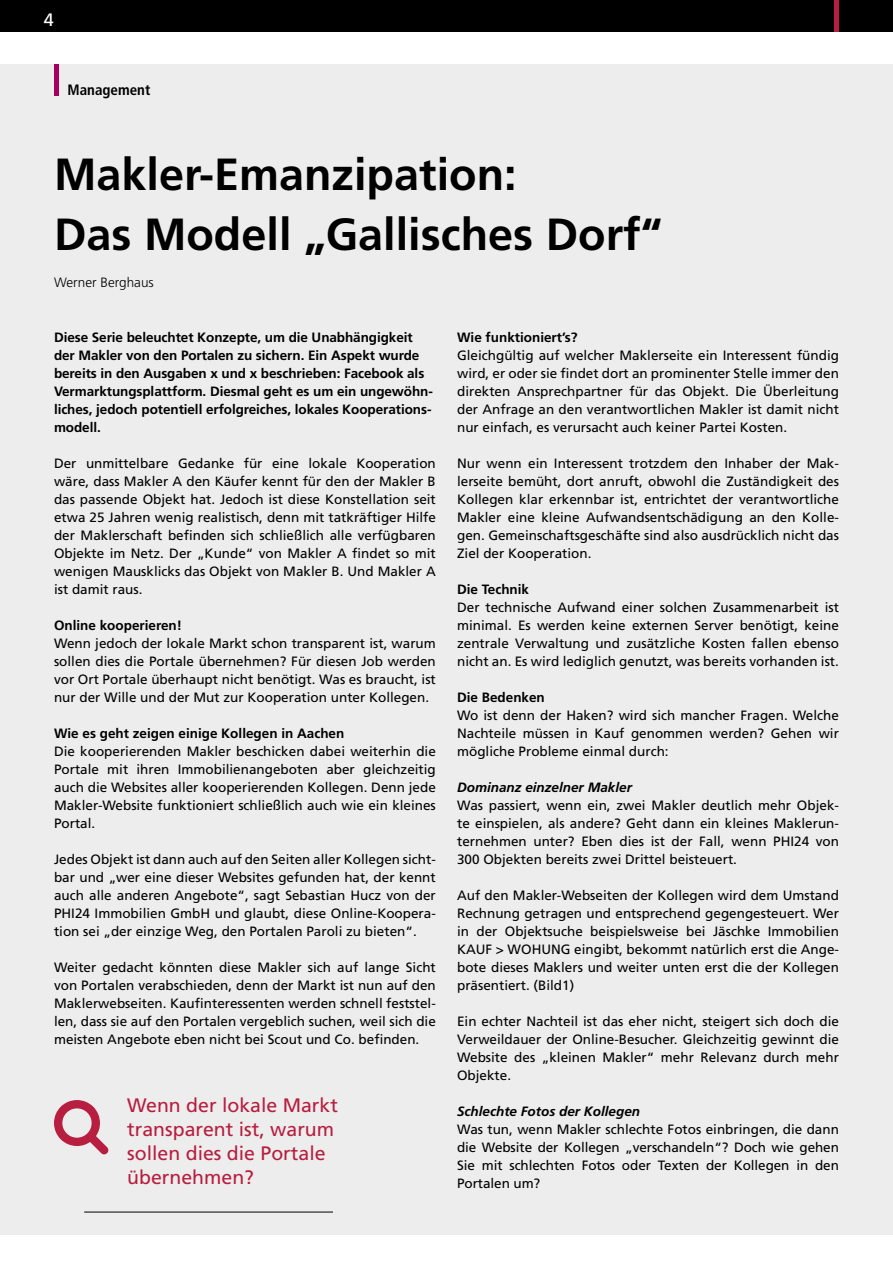
<style>
.page{position:relative;width:893px;height:1263px;background:#fff}
.page>*{position:absolute;margin:0;border:0;box-sizing:border-box;transform-origin:0 0}
.t1{font:700 45px/60px "Frutiger LT Pro";color:#000}
.t2{font:19.5px/24px "Frutiger LT Pro";color:#b71e3f}
.t3{font:18px "Frutiger LT Pro";color:#fff}
.t4{font:700 condensed 15px "Frutiger";color:#000}
.t5{font:13.5px/18px "Frutiger LT Pro";color:#000;text-align:justify}
.t6{font:700 13.5px/18px "Frutiger LT Pro";letter-spacing:-.005em;color:#000}
.t7{font:italic 700 13.5px "Frutiger LT Pro";color:#000}
.t8{font:300 13.5px "Frutiger LT Pro";color:#000}
</style>
<div class="page">
<div style="left:0;top:0;width:893px;height:31px;background:#000"></div>
<div style="left:0;top:64px;width:893px;height:1170px;background:#ededed"></div>
<hr style="left:834px;top:0;width:4px;height:31px;background:#b71e3f">
<hr style="left:54px;top:64px;width:4px;height:31px;background:#a7005c">
<hr style="left:84px;top:1212px;width:249px;height:1px;background:#000">
<h3 class="t3" style="left:44px;top:9px;width:12px">4</h3>
<p class="t4" style="left:68px;top:81px;width:84px">Management</p>
<h1 class="t1" style="left:54px;top:145px;width:610px">Makler-Emanzipation:<br>Das Modell „Gallisches Dorf“</h1>
<p class="t8" style="left:54px;top:275px;width:101px">Werner Berghaus</p>
<p class="t6" style="left:54px;top:328px;width:380px">Diese Serie beleuchtet Konzepte, um die Unabhängigkeit der Makler von den Portalen zu sichern. Ein Aspekt wurde bereits in den Ausgaben x und x beschrieben: Facebook als Vermarktungsplattform. Diesmal geht es um ein ungewöhn&shy;liches, jedoch potentiell erfolgreiches, lokales Kooperations&shy;modell.</p>
<p class="t5" style="left:54px;top:454px;width:383px">Der unmittelbare Gedanke für eine lokale Kooperation wäre, dass Makler A den Käufer kennt für den der Makler B das passende Objekt hat. Jedoch ist diese Konstellation seit etwa 25 Jahren wenig realistisch, denn mit tatkräftiger Hilfe der Maklerschaft befinden sich schließlich alle verfügbaren Objekte im Netz. Der „Kunde“ von Makler A findet so mit wenigen Mausklicks das Objekt von Makler B. Und Makler A ist damit raus.</p>
<p class="t6" style="left:54px;top:616px;width:130px">Online kooperieren!</p>
<p class="t5" style="left:54px;top:634px;width:383px">Wenn jedoch der lokale Markt schon transparent ist, warum sollen dies die Portale übernehmen? Für diesen Job werden vor Ort Portale überhaupt nicht benötigt. Was es braucht, ist nur der Wille und der Mut zur Kooperation unter Kollegen.</p>
<p class="t6" style="left:54px;top:724px;width:292px">Wie es geht zeigen einige Kollegen in Aachen</p>
<p class="t5" style="left:54px;top:742px;width:383px">Die kooperierenden Makler beschicken dabei weiterhin die Portale mit ihren Immobilienangeboten aber gleichzeitig auch die Websites aller kooperierenden Kollegen. Denn jede Makler-Website funktioniert schließlich auch wie ein kleines Portal.</p>
<p class="t5" style="left:54px;top:850px;width:383px">Jedes Objekt ist dann auch auf den Seiten aller Kollegen sicht&shy;bar und „wer eine dieser Websites gefunden hat, der kennt auch alle anderen Angebote“, sagt Sebastian Hucz von der PHI24 Immobilien GmbH und glaubt, diese Online-Koopera&shy;tion sei „der einzige Weg, den Portalen Paroli zu bieten“.</p>
<p class="t5" style="left:54px;top:958px;width:383px">Weiter gedacht könnten diese Makler sich auf lange Sicht von Portalen verabschieden, denn der Markt ist nun auf den Maklerwebseiten. Kaufinteressenten werden schnell feststel&shy;len, dass sie auf den Portalen vergeblich suchen, weil sich die meisten Angebote eben nicht bei Scout und Co. befinden.</p>
<h2 class="t2" style="left:127px;top:1093px;width:212px">Wenn der lokale Markt transparent ist, warum sollen dies die Portale übernehmen?</h2>
<p class="t6" style="left:457px;top:328px;width:122px">Wie funktioniert’s?</p>
<p class="t5" style="left:457px;top:346px;width:383px">Gleichgültig auf welcher Maklerseite ein Interessent fündig wird, er oder sie findet dort an prominenter Stelle immer den direkten Ansprechpartner für das Objekt. Die Überleitung der Anfrage an den verantwortlichen Makler ist damit nicht nur einfach, es verursacht auch keiner Partei Kosten.</p>
<p class="t5" style="left:457px;top:454px;width:383px">Nur wenn ein Interessent trotzdem den Inhaber der Mak&shy;lerseite bemüht, dort anruft, obwohl die Zuständigkeit des Kollegen klar erkennbar ist, entrichtet der verantwortliche Makler eine kleine Aufwandsentschädigung an den Kolle&shy;gen. Gemeinschaftsgeschäfte sind also ausdrücklich nicht das Ziel der Kooperation.</p>
<p class="t6" style="left:457px;top:580px;width:74px">Die Technik</p>
<p class="t5" style="left:457px;top:598px;width:383px">Der technische Aufwand einer solchen Zusammenarbeit ist minimal. Es werden keine externen Server benötigt, keine zentrale Verwaltung und zusätzliche Kosten fallen ebenso nicht an. Es wird lediglich genutzt, was bereits vorhanden ist.</p>
<p class="t6" style="left:457px;top:688px;width:89px">Die Bedenken</p>
<p class="t5" style="left:457px;top:706px;width:383px">Wo ist denn der Haken? wird sich mancher Fragen. Welche Nachteile müssen in Kauf genommen werden? Gehen wir mögliche Probleme einmal durch:</p>
<p class="t7" style="left:457px;top:779px;width:176px">Dominanz einzelner Makler</p>
<p class="t5" style="left:457px;top:796px;width:383px">Was passiert, wenn ein, zwei Makler deutlich mehr Objek&shy;te einspielen, als andere? Geht dann ein kleines Maklerun&shy;ternehmen unter? Eben dies ist der Fall, wenn PHI24 von 300 Objekten bereits zwei Drittel beisteuert.</p>
<p class="t5" style="left:457px;top:886px;width:383px">Auf den Makler-Webseiten der Kollegen wird dem Umstand Rechnung getragen und entsprechend gegengesteuert. Wer in der Objektsuche beispielsweise bei Jäschke Immobilien KAUF &gt; WOHUNG eingibt, bekommt natürlich erst die Ange&shy;bote dieses Maklers und weiter unten erst die der Kollegen präsentiert. (Bild1)</p>
<p class="t5" style="left:457px;top:1012px;width:383px">Ein echter Nachteil ist das eher nicht, steigert sich doch die Verweildauer der Online-Besucher. Gleichzeitig gewinnt die Website des „kleinen Makler“ mehr Relevanz durch mehr Objekte.</p>
<p class="t7" style="left:457px;top:1103px;width:185px">Schlechte Fotos der Kollegen</p>
<p class="t5" style="left:457px;top:1120px;width:383px">Was tun, wenn Makler schlechte Fotos einbringen, die dann die Website der Kollegen „verschandeln“? Doch wie gehen Sie mit schlechten Fotos oder Texten der Kollegen in den Portalen um?</p>
</div>
